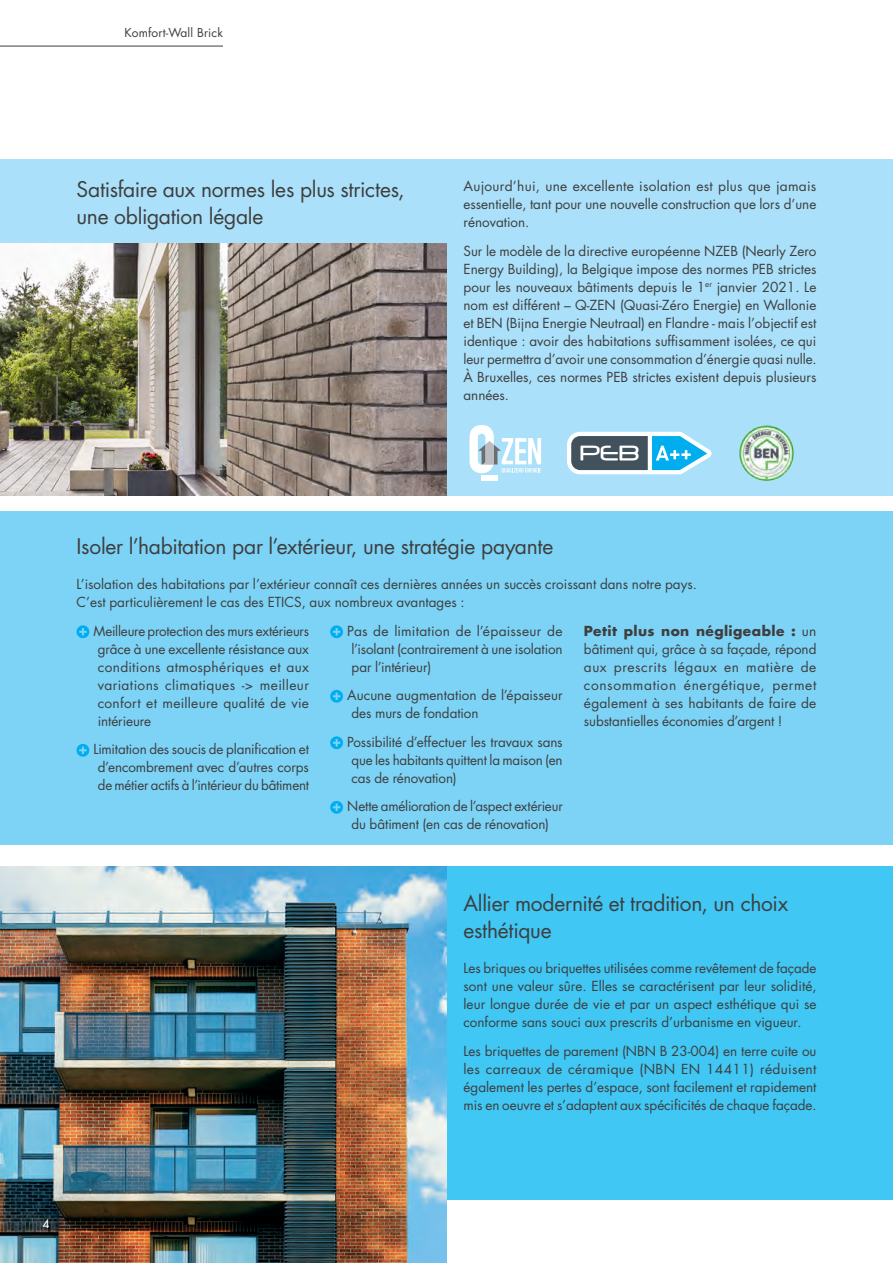
<style>
.page{position:relative;width:893px;height:1263px;background:#fff}
.page>*{position:absolute;margin:0;border:0;box-sizing:border-box;transform-origin:0 0}
.t1{font:21px/27px "Futura Std";letter-spacing:-.015em;color:#3e3e3f}
.t2{font:13.5px/18px "Futura Std";color:#3e3e3f;text-align:justify}
.t3{font:12px "Futura Std";letter-spacing:.01em;color:#3e3e3f}
.t4{font:500 12px "Futura Std";color:#fff}
.s1{font-weight:700}
</style>
<div class="page">
<div style="left:0;top:159px;width:893px;height:336px;background:#aae0f9"></div>
<div style="left:0;top:512px;width:893px;height:333px;background:#7cd3f6"></div>
<div style="left:0;top:866px;width:893px;height:333px;background:#40c7f4"></div>
<svg style="left:77px;top:625px;width:12px;height:13px"></svg>
<svg style="left:77px;top:744px;width:12px;height:13px"></svg>
<svg style="left:330px;top:625px;width:13px;height:13px"></svg>
<svg style="left:330px;top:690px;width:13px;height:13px"></svg>
<svg style="left:330px;top:736px;width:13px;height:13px"></svg>
<svg style="left:330px;top:801px;width:13px;height:13px"></svg>
<img style="left:0;top:243px;width:446px;height:252px">
<img style="left:0;top:866px;width:446px;height:397px">
<div style="left:482px;top:475px;width:16px;height:6px;background:#fff"></div>
<svg style="left:469px;top:425px;width:72px;height:48px"></svg>
<img style="left:739px;top:425px;width:55px;height:56px">
<svg style="left:567px;top:432px;width:145px;height:42px;background:#7eadc0"></svg>
<hr style="left:0;top:46px;width:223px;height:1px;background:#3e3e3f">
<p class="t3" style="left:124px;top:25px;width:100px">Komfort-Wall Brick</p>
<h1 class="t1" style="left:77px;top:176px;width:330px">Satisfaire aux normes les plus strictes, une obligation légale</h1>
<p class="t2" style="left:463px;top:177px;width:354px">Aujourd’hui, une excellente isolation est plus que jamais essentielle, tant pour une nouvelle construction que lors d’une rénovation.</p>
<p class="t2" style="left:463px;top:242px;width:355px">Sur le modèle de la directive européenne NZEB (Nearly Zero Energy Building), la Belgique impose des normes PEB strictes pour les nouveaux bâtiments depuis le 1<sup>er</sup> janvier 2021. Le nom est différent – Q-ZEN (Quasi-Zéro Energie) en Wallonie et BEN (Bijna Energie Neutraal) en Flandre - mais l’objectif est identique : avoir des habitations suffisamment isolées, ce qui leur permettra d’avoir une consommation d’énergie quasi nulle.<br>À Bruxelles, ces normes PEB strictes existent depuis plusieurs années.</p>
<h1 class="t1" style="left:77px;top:533px;width:478px">Isoler l’habitation par l’extérieur, une stratégie payante</h1>
<p class="t2" style="left:77px;top:576px;width:622px">L’isolation des habitations par l’extérieur connaît ces dernières années un succès croissant dans notre pays.<br>C’est particulièrement le cas des ETICS, aux nombreux avantages :</p>
<p class="t2" style="left:98px;top:622px;width:213px;text-indent:-4px">Meilleure protection des murs extérieurs grâce à une excellente résistance aux conditions atmosphériques et aux variations climatiques -&gt; meilleur confort et meilleure qualité de vie intérieure</p>
<p class="t2" style="left:94px;top:741px;width:217px;text-align:center">Limitation des soucis de planification et d’encombrement avec d’autres corps de métier actifs à l’intérieur du bâtiment</p>
<p class="t2" style="left:584px;top:622px;width:234px"><span class="s1">Petit plus non négligeable :</span> un bâtiment qui, grâce à sa façade, répond aux prescrits légaux en matière de consommation énergétique, permet également à ses habitants de faire de substantielles économies d’argent !</p>
<p class="t2" style="left:351px;top:622px;width:213px;text-indent:-4px">Pas de limitation de l’épaisseur de l’isolant (contrairement à une isolation par l’intérieur)</p>
<p class="t2" style="left:351px;top:687px;width:213px;text-indent:-4px">Aucune augmentation de l’épaisseur des murs de fondation</p>
<p class="t2" style="left:351px;top:733px;width:213px;text-indent:-4px">Possibilité d’effectuer les travaux sans que les habitants quittent la maison (en cas de rénovation)</p>
<p class="t2" style="left:351px;top:798px;width:213px;text-indent:-4px">Nette amélioration de l’aspect extérieur du bâtiment (en cas de rénovation)</p>
<h1 class="t1" style="left:463px;top:890px;width:326px">Allier modernité et tradition, un choix esthétique</h1>
<p class="t2" style="left:463px;top:960px;width:355px">Les briques ou briquettes utilisées comme revêtement de façade sont une valeur sûre. Elles se caractérisent par leur solidité, leur longue durée de vie et par un aspect esthétique qui se conforme sans souci aux prescrits d’urbanisme en vigueur.</p>
<p class="t2" style="left:463px;top:1042px;width:355px">Les briquettes de parement (NBN B 23-004) en terre cuite ou les carreaux de céramique (NBN EN 14411) réduisent également les pertes d’espace, sont facilement et rapidement mis en oeuvre et s’adaptent aux spécificités de chaque façade.</p>
<p class="t4" style="left:43px;top:1216px;width:8px">4</p>
</div>
